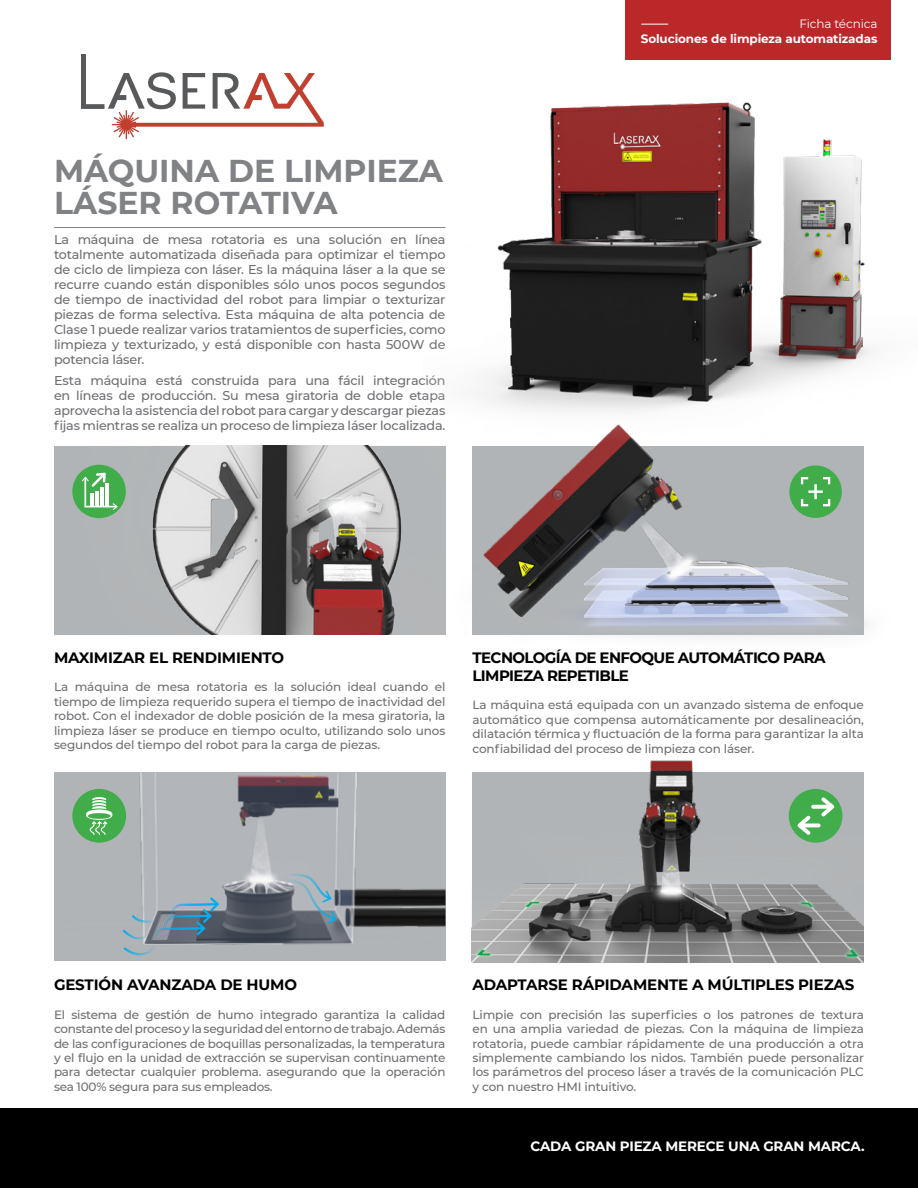
<style>
.page{position:relative;width:918px;height:1188px;background:#fff}
.page>*{position:absolute;margin:0;border:0;box-sizing:border-box;transform-origin:0 0}
.t1{font:700 31.5px/31.5px "Montserrat";color:#808285}
.t2{font:700 15px "Montserrat";letter-spacing:-.02em;color:#000}
.t3{font:700 15px/18px "Montserrat";letter-spacing:-.04em;color:#000}
.t4{font:700 13.5px "Montserrat";letter-spacing:-.01em;color:#fff}
.t5{font:500 12.75px/15px "Montserrat";letter-spacing:-.015em;color:#6d6e71;text-align:justify}
.t6{font:500 12px/14.4px "Montserrat";letter-spacing:-.01em;color:#6d6e71;text-align:justify}
.t7{font:700 12px "Montserrat";letter-spacing:-.01em;color:#fff}
.t8{font:12px "Montserrat";letter-spacing:-.01em;color:#fff}
</style>
<div class="page">
<div style="left:0;top:1108px;width:918px;height:80px;background:#000"></div>
<svg style="left:81px;top:54px;width:243px;height:85px"></svg>
<img style="left:60px;top:772px;width:386px;height:189px">
<svg style="left:281px;top:872px;width:57px;height:53px;background:#8b98a2"></svg>
<svg style="left:121px;top:896px;width:100px;height:61px;background:#8a9ba5"></svg>
<img style="left:54px;top:446px;width:379px;height:189px">
<hr style="left:54px;top:227px;width:392px;height:1px;background:#808285">
<div style="left:72px;top:465px;width:54px;height:53px;background:#40ad4a;border-radius:50%"></div>
<svg style="left:82px;top:473px;width:37px;height:38px"></svg>
<img style="left:472px;top:760px;width:391px;height:203px">
<img style="left:433px;top:448px;width:435px;height:190px">
<div style="left:789px;top:465px;width:53px;height:53px;background:#40ad4a;border-radius:50%"></div>
<svg style="left:801px;top:477px;width:29px;height:29px"></svg>
<div style="left:72px;top:789px;width:54px;height:54px;background:#40ad4a;border-radius:50%"></div>
<svg style="left:86px;top:797px;width:26px;height:38px"></svg>
<img style="left:422px;top:59px;width:469px;height:389px">
<div style="left:625px;top:0;width:266px;height:59px;background:#bc2729"></div>
<svg style="left:641px;top:24px;width:27px;height:1px"></svg>
<h1 class="t1" style="left:54px;top:154px;width:391px">MÁQUINA DE LIMPIEZA<br>LÁSER ROTATIVA</h1>
<p class="t5" style="left:54px;top:231px;width:393px">La máquina de mesa rotatoria es una solución en línea totalmente automatizada diseñada para optimizar el tiempo de ciclo de limpieza con láser. Es la máquina láser a la que se recurre cuando están disponibles sólo unos pocos segundos de tiempo de inactividad del robot para limpiar o texturizar piezas de forma selectiva. Esta máquina de alta potencia de Clase 1 puede realizar varios tratamientos de superficies, como limpieza y texturizado, y está disponible con hasta 500W de potencia láser.</p>
<p class="t5" style="left:54px;top:372px;width:393px">Esta máquina está construida para una fácil integración en líneas de producción. Su mesa giratoria de doble etapa aprovecha la asistencia del robot para cargar y descargar piezas fijas mientras se realiza un proceso de limpieza láser localizada.</p>
<p class="t8" style="left:799px;top:15px;width:80px">Ficha técnica</p>
<p class="t7" style="left:641px;top:30px;width:238px">Soluciones de limpieza automatizadas</p>
<p class="t2" style="left:54px;top:646px;width:232px">MAXIMIZAR EL RENDIMIENTO</p>
<p class="t6" style="left:54px;top:679px;width:393px">La máquina de mesa rotatoria es la solución ideal cuando el tiempo de limpieza requerido supera el tiempo de inactividad del robot. Con el indexador de doble posición de la mesa giratoria, la limpieza láser se produce en tiempo oculto, utilizando solo unos segundos del tiempo del robot para la carga de piezas.</p>
<p class="t3" style="left:472px;top:647px;width:355px">TECNOLOGÍA DE ENFOQUE AUTOMÁTICO PARA<br>LIMPIEZA REPETIBLE</p>
<p class="t6" style="left:472px;top:697px;width:393px">La máquina está equipada con un avanzado sistema de enfoque automático que compensa automáticamente por desalineación, dilatación térmica y fluctuación de la forma para garantizar la alta confiabilidad del proceso de limpieza con láser.</p>
<p class="t2" style="left:54px;top:974px;width:245px">GESTIÓN AVANZADA DE HUMO</p>
<p class="t6" style="left:54px;top:1007px;width:393px">El sistema de gestión de humo integrado garantiza la calidad constante del proceso y la seguridad del entorno de trabajo. Además de las configuraciones de boquillas personalizadas, la temperatura y el flujo en la unidad de extracción se supervisan continuamente para detectar cualquier problema. asegurando que la operación sea 100% segura para sus empleados.</p>
<p class="t2" style="left:472px;top:974px;width:384px">ADAPTARSE RÁPIDAMENTE A MÚLTIPLES PIEZAS</p>
<p class="t6" style="left:472px;top:1007px;width:393px">Limpie con precisión las superficies o los patrones de textura en una amplia variedad de piezas. Con la máquina de limpieza rotatoria, puede cambiar rápidamente de una producción a otra simplemente cambiando los nidos. También puede personalizar los parámetros del proceso láser a través de la comunicación PLC y con nuestro HMI intuitivo.</p>
<p class="t4" style="left:531px;top:1136px;width:336px">CADA GRAN PIEZA MERECE UNA GRAN MARCA.</p>
</div>
